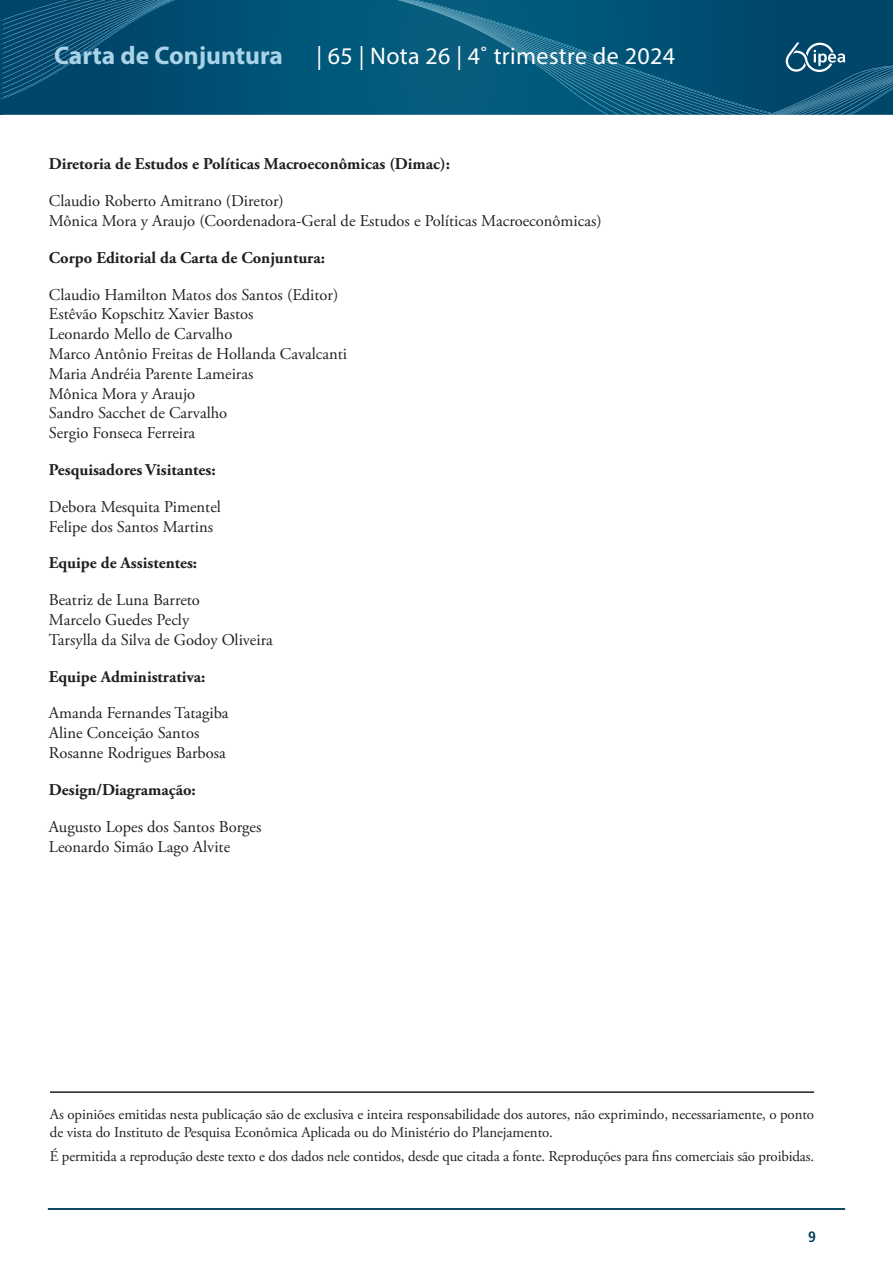
<style>
.page{position:relative;width:893px;height:1263px;background:#fff}
.page>*{position:absolute;margin:0;border:0;box-sizing:border-box;transform-origin:0 0}
.t1{font:700 25.5px "Myriad Pro";color:#abd3e8}
.t2{font:24px "Myriad Pro";letter-spacing:.015em;color:#fff}
.t3{font:16.5px/19.8px "Adobe Garamond Pro";color:#231f20}
.t4{font:700 16.5px "Adobe Garamond Pro";color:#231f20}
.t5{font:15px/18px "Adobe Garamond Pro";letter-spacing:-.005em;color:#231f20}
.t6{font:700 condensed 15px "Frutiger LT Pro";color:#013d59}
</style>
<div class="page">
<hr style="left:48px;top:1208px;width:797px;height:2px;background:#013d59">
<div style="left:175px;top:0;width:223px;height:115px;background:#005578"></div>
<svg style="left:0;top:0;width:175px;height:115px;background:#084e72"></svg>
<svg style="left:398px;top:0;width:495px;height:115px;background:#0b587a"></svg>
<hr style="left:50px;top:1091px;width:764px;height:2px;background:#231f20">
<h1 class="t1" style="left:54px;top:39px;width:230px">Carta de Conjuntura</h1>
<h2 class="t2" style="left:316px;top:41px;width:360px">| 65 | Nota 26 | 4˚ trimestre de 2024</h2>
<p class="t4" style="left:49px;top:154px;width:403px">Diretoria de Estudos e Políticas Macroeconômicas (Dimac):</p>
<p class="t3" style="left:49px;top:192px;width:554px">Claudio Roberto Amitrano (Diretor)<br>Mônica Mora y Araujo (Coordenadora-Geral de Estudos e Políticas Macroeconômicas)</p>
<p class="t4" style="left:49px;top:248px;width:278px">Corpo Editorial da Carta de Conjuntura:</p>
<p class="t3" style="left:49px;top:285px;width:300px">Claudio Hamilton Matos dos Santos (Editor)<br>Estêvão Kopschitz Xavier Bastos<br>Leonardo Mello de Carvalho<br>Marco Antônio Freitas de Hollanda Cavalcanti<br>Maria Andréia Parente Lameiras<br>Mônica Mora y Araujo<br>Sandro Sacchet de Carvalho<br>Sergio Fonseca Ferreira</p>
<p class="t4" style="left:49px;top:460px;width:168px">Pesquisadores Visitantes:</p>
<p class="t3" style="left:49px;top:497px;width:174px">Debora Mesquita Pimentel<br>Felipe dos Santos Martins</p>
<p class="t4" style="left:49px;top:554px;width:150px">Equipe de Assistentes:</p>
<p class="t3" style="left:49px;top:591px;width:225px">Beatriz de Luna Barreto<br>Marcelo Guedes Pecly<br>Tarsylla da Silva de Godoy Oliveira</p>
<p class="t4" style="left:49px;top:667px;width:158px">Equipe Administrativa:</p>
<p class="t3" style="left:49px;top:704px;width:181px">Amanda Fernandes Tatagiba<br>Aline Conceição Santos<br>Rosanne Rodrigues Barbosa</p>
<p class="t4" style="left:49px;top:780px;width:148px">Design/Diagramação:</p>
<p class="t3" style="left:49px;top:817px;width:214px">Augusto Lopes dos Santos Borges<br>Leonardo Simão Lago Alvite</p>
<p class="t5" style="left:50px;top:1106px;width:766px">As opiniões emitidas nesta publicação são de exclusiva e inteira responsabilidade dos autores, não exprimindo, necessariamente, o ponto de vista do Instituto de Pesquisa Econômica Aplicada ou do Ministério do Planejamento.</p>
<p class="t5" style="left:50px;top:1148px;width:766px">É permitida a reprodução deste texto e dos dados nele contidos, desde que citada a fonte. Reproduções para fins comerciais são proibidas.</p>
<p class="t6" style="left:808px;top:1228px;width:9px">9</p>
</div>
